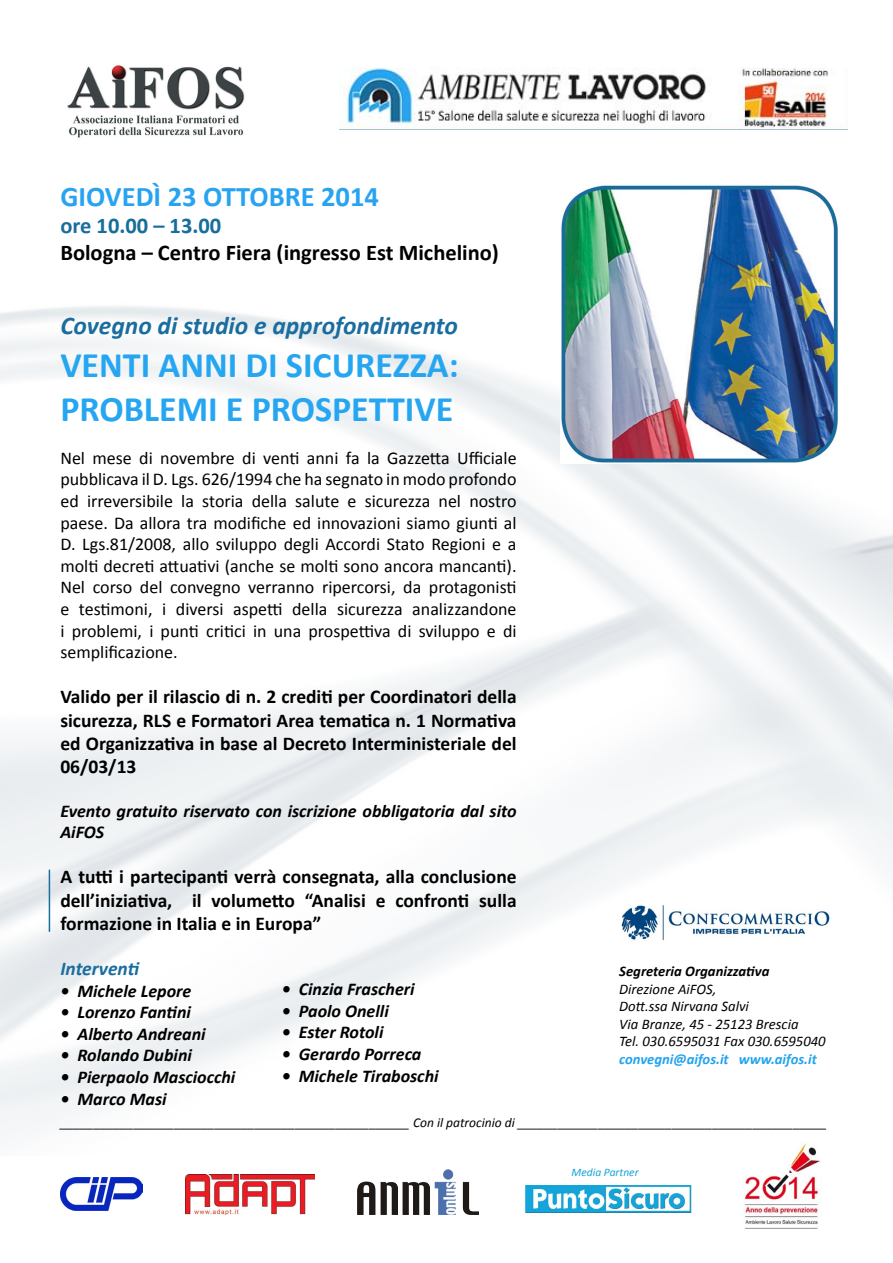
<style>
.page{position:relative;width:893px;height:1263px;background:#fff}
.page>*{position:absolute;margin:0;border:0;box-sizing:border-box;transform-origin:0 0}
.t1{font:700 36px/43.2px "Calibri";color:#26a6f1}
.t2{font:700 28.5px "Calibri";color:#28a3f1}
.t3{font:italic 700 25.5px "Calibri";color:#1a6d9f}
.t4{font:700 22.5px "Calibri";color:#000}
.t5{font:700 22.5px "Calibri";color:#176d9c}
.t6{font:700 19.5px/23.4px "Calibri";color:#000;text-align:justify}
.t7{font:italic 700 19.5px "Calibri";color:#1a6d9f}
.t8{font:18px/21.6px "Calibri";color:#000;text-align:justify}
.t9{font:italic 700 18px/21.6px "Calibri";color:#000}
.t10{font:italic 14.7px/17.5px "Calibri";color:#000}
.t11{font:italic 700 14.7px "Calibri";color:#21a3ee}
.t12{font:italic 700 14.7px "Calibri";color:#000}
.t13{font:italic 13.5px "Calibri";color:#000}
.t14{font:italic 11.55px "Calibri";color:#14a4d8}
</style>
<div class="page">
<img style="left:67px;top:65px;width:178px;height:73px">
<img style="left:339px;top:67px;width:508px;height:63px">
<img style="left:561px;top:185px;width:278px;height:278px">
<img style="left:621px;top:903px;width:209px;height:39px">
<img style="left:743px;top:1141px;width:78px;height:88px">
<img style="left:185px;top:1174px;width:130px;height:41px">
<img style="left:358px;top:1170px;width:121px;height:45px">
<img style="left:60px;top:1177px;width:82px;height:33px">
<img style="left:524px;top:1185px;width:168px;height:28px">
<hr style="left:49px;top:870px;width:1px;height:62px;background:#1a6d9f">
<h2 class="t2" style="left:60px;top:179px;width:320px">GIOVEDÌ 23 OTTOBRE 2014</h2>
<p class="t5" style="left:60px;top:211px;width:162px">ore 10.00 – 13.00</p>
<p class="t4" style="left:60px;top:238px;width:440px">Bologna – Centro Fiera (ingresso Est Michelino)</p>
<h3 class="t3" style="left:60px;top:309px;width:399px">Covegno di studio e approfondimento</h3>
<h1 class="t1" style="left:60px;top:344px;width:400px">VENTI ANNI DI SICUREZZA:<br>PROBLEMI E PROSPETTIVE</h1>
<p class="t8" style="left:60px;top:447px;width:458px">Nel mese di novembre di venti anni fa la Gazzetta Ufficiale pubblicava il D. Lgs. 626/1994 che ha segnato in modo profondo ed irreversibile la storia della salute e sicurezza nel nostro paese. Da allora tra modifiche ed innovazioni siamo giunti al D. Lgs.81/2008, allo sviluppo degli Accordi Stato Regioni e a molti decreti attuativi (anche se molti sono ancora mancanti).<br>Nel corso del convegno verranno ripercorsi, da protagonisti e testimoni, i diversi aspetti della sicurezza analizzandone i problemi, i punti critici in una prospettiva di sviluppo e di semplificazione.</p>
<p class="t6" style="left:60px;top:685px;width:458px">Valido per il rilascio di n. 2 crediti per Coordinatori della sicurezza, RLS e Formatori Area tematica n. 1 Normativa ed Organizzativa in base al Decreto Interministeriale del 06/03/13</p>
<p class="t9" style="left:60px;top:800px;width:458px">Evento gratuito riservato con iscrizione obbligatoria dal sito<br>AiFOS</p>
<p class="t6" style="left:60px;top:865px;width:458px">A tutti i partecipanti verrà consegnata, alla conclusione dell’iniziativa, il volumetto “Analisi e confronti sulla formazione in Italia e in Europa”</p>
<p class="t7" style="left:60px;top:956px;width:81px">Interventi</p>
<p class="t9" style="left:60px;top:980px;width:132px">• Michele Lepore</p>
<p class="t9" style="left:60px;top:1001px;width:132px">• Lorenzo Fantini</p>
<p class="t9" style="left:60px;top:1023px;width:147px">• Alberto Andreani</p>
<p class="t9" style="left:60px;top:1045px;width:133px">• Rolando Dubini</p>
<p class="t9" style="left:60px;top:1066px;width:176px">• Pierpaolo Masciocchi</p>
<p class="t9" style="left:60px;top:1088px;width:108px">• Marco Masi</p>
<p class="t13" style="left:60px;top:1113px;width:768px">____________________________________________________ Con il patrocinio di ______________________________________________</p>
<p class="t12" style="left:619px;top:962px;width:152px">Segreteria Organizzativa</p>
<p class="t10" style="left:619px;top:979px;width:208px">Direzione AiFOS,<br>Dott.ssa Nirvana Salvi<br>Via Branze, 45 - 25123 Brescia<br>Tel. 030.6595031 Fax 030.6595040</p>
<p class="t11" style="left:619px;top:1050px;width:199px">convegni@aifos.it www.aifos.it</p>
<p class="t9" style="left:282px;top:978px;width:135px">• Cinzia Frascheri</p>
<p class="t9" style="left:282px;top:1000px;width:109px">• Paolo Onelli</p>
<p class="t9" style="left:282px;top:1021px;width:103px">• Ester Rotoli</p>
<p class="t9" style="left:282px;top:1043px;width:141px">• Gerardo Porreca</p>
<p class="t9" style="left:282px;top:1065px;width:158px">• Michele Tiraboschi</p>
<p class="t14" style="left:572px;top:1164px;width:69px">Media Partner</p>
</div>
